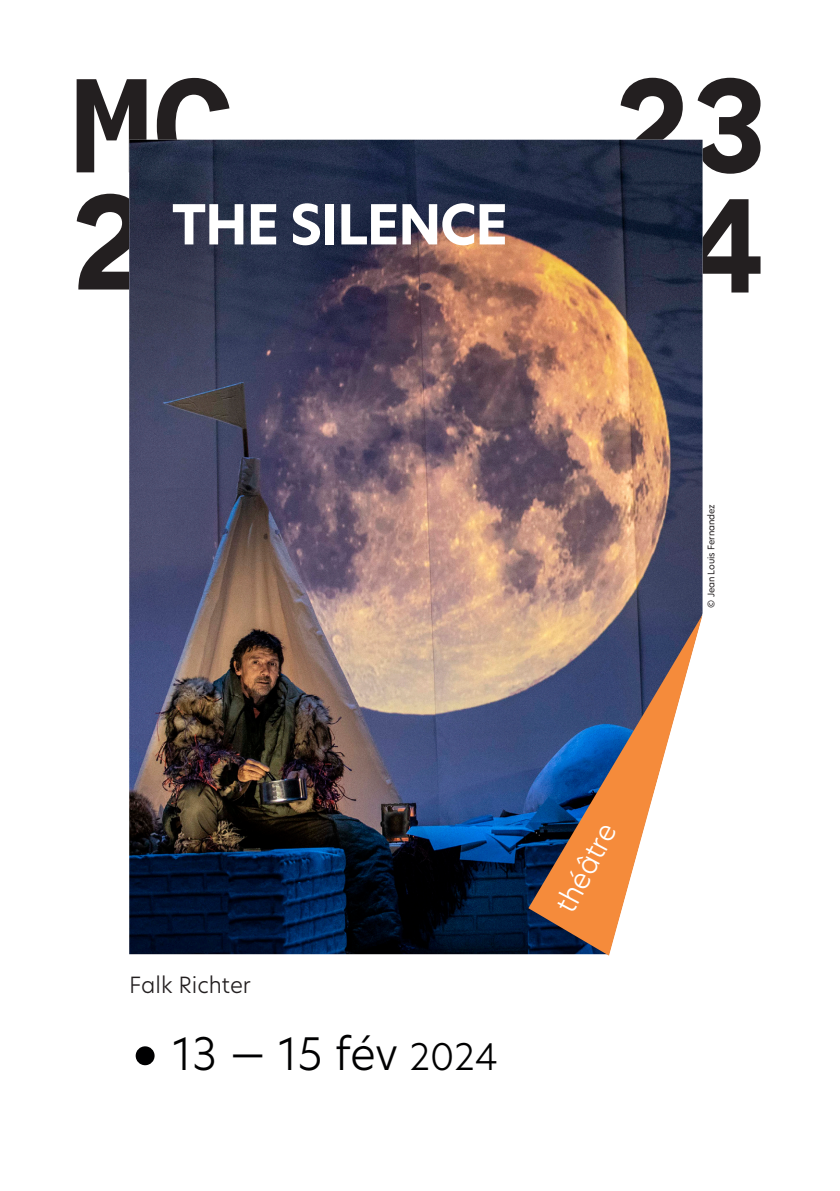
<style>
.page{position:relative;width:840px;height:1191px;background:#fff}
.page>*{position:absolute;margin:0;border:0;box-sizing:border-box;transform-origin:0 0}
.Texte_base{font:700 54px "New Hero";letter-spacing:-.025em;color:#fff}
.Texte_base-2{font:300 44px "New Hero";letter-spacing:-.01em;color:#000001}
.Texte_Courant_Très_Petit{font:300 28px "New Hero";color:#fff}
._3_Auteurs{font:300 22px "New Hero";color:#231f20}
.t1{font:9px "New Hero";letter-spacing:-.01em;color:#231f20}
.s1{font-size:70px}
.s2{font-size:36px}
</style>
<div class="page">
<svg style="left:620px;top:78px;width:63px;height:62px"></svg>
<svg style="left:697px;top:78px;width:63px;height:96px"></svg>
<svg style="left:702px;top:199px;width:58px;height:93px"></svg>
<svg style="left:77px;top:79px;width:69px;height:93px"></svg>
<svg style="left:157px;top:78px;width:72px;height:62px"></svg>
<svg style="left:77px;top:194px;width:52px;height:95px"></svg>
<img style="left:129px;top:140px;width:573px;height:814px">
<svg style="left:528px;top:614px;width:174px;height:341px"></svg>
<p class="Texte_base" style="left:172px;top:188px;width:337px">THE SILENCE</p>
<p class="_3_Auteurs" style="left:129px;top:969px;width:123px">Falk Richter</p>
<p class="Texte_base-2" style="left:129px;top:1023px;width:370px"><span class="s1">•</span> 13 — 15 fév <span class="s2">2024</span></p>
<p class="Texte_Courant_Très_Petit" style="left:546px;top:901px;width:98px;rotate:-62deg">théâtre</p>
<p class="t1" style="left:704px;top:607px;width:105px;rotate:-90deg">© Jean Louis Fernandez</p>
</div>
